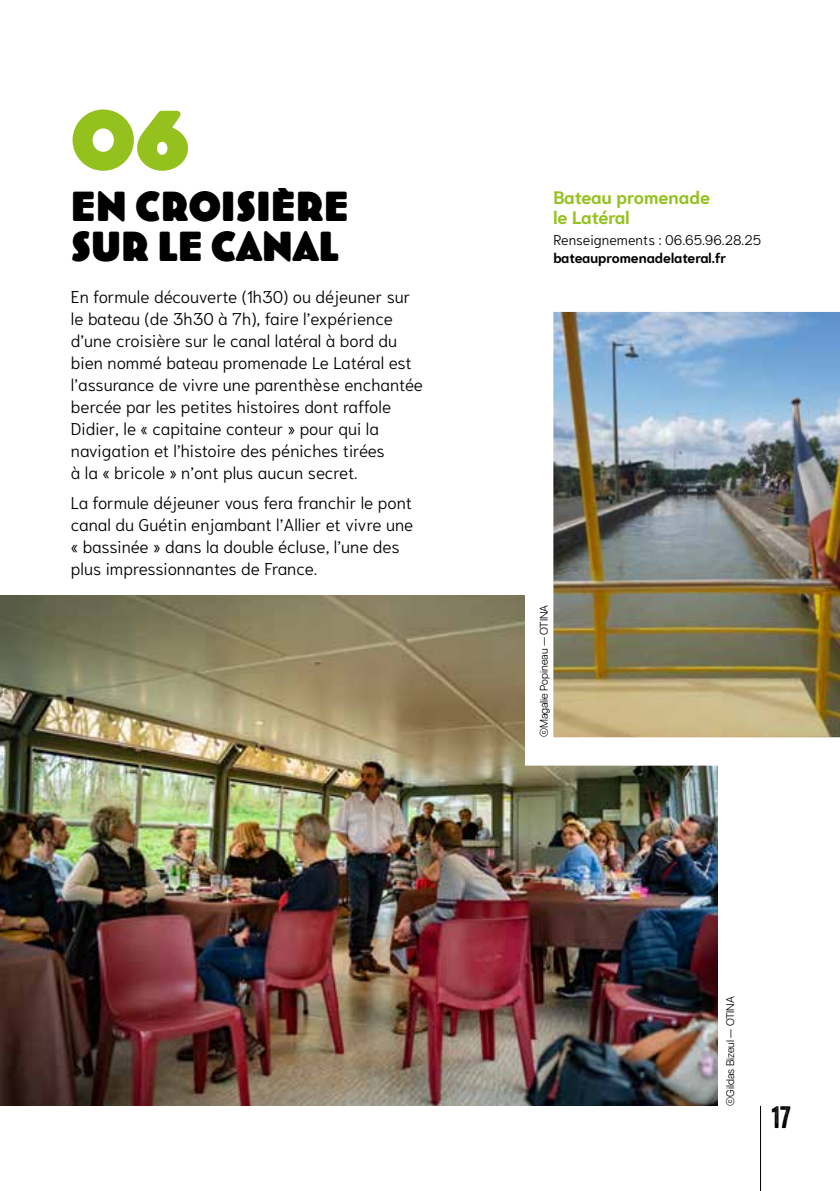
<style>
.page{position:relative;width:840px;height:1191px;background:#fff}
.page>*{position:absolute;margin:0;border:0;box-sizing:border-box;transform-origin:0 0}
.t1{font:80px "Bovine Round MVB";color:#95c11f}
.t2{font:40px/40px "Bovine Round MVB";color:#000}
.t3{font:30px "Veneer";color:#000}
.t4{font:700 18px/20px "Niramit";color:#95c11f}
.t5{font:300 17px/22px "Niramit";color:#000}
.t6{font:300 14px "Niramit";color:#000}
.t7{font:700 14px "Niramit";color:#000}
.t8{font:11px "SF Pro";color:#000}
</style>
<div class="page">
<hr style="left:759px;top:1106px;width:1px;height:85px;background:#000">
<img style="left:0;top:595px;width:717px;height:511px">
<img style="left:510px;top:311px;width:329px;height:469px">
<h1 class="t1" style="left:71px;top:99px;width:120px">06</h1>
<h2 class="t2" style="left:71px;top:188px;width:279px">EN CROISIÈRE<br>SUR LE CANAL</h2>
<p class="t5" style="left:71px;top:285px;width:353px">En formule découverte (1h30) ou déjeuner sur le bateau (de 3h30 à 7h), faire l’expérience d’une croisière sur le canal latéral à bord du bien nommé bateau promenade Le Latéral est l’assurance de vivre une parenthèse enchantée bercée par les petites histoires dont raffole Didier, le « capitaine conteur » pour qui la navigation et l’histoire des péniches tirées<br>à la « bricole » n’ont plus aucun secret.</p>
<p class="t5" style="left:71px;top:492px;width:344px">La formule déjeuner vous fera franchir le pont canal du Guétin enjambant l’Allier et vivre une « bassinée » dans la double écluse, l’une des plus impressionnantes de France.</p>
<p class="t4" style="left:553px;top:187px;width:158px">Bateau promenade le Latéral</p>
<p class="t6" style="left:553px;top:228px;width:209px">Renseignements : 06.65.96.28.25</p>
<p class="t7" style="left:553px;top:249px;width:174px">bateaupromenadelateral.fr</p>
<p class="t8" style="left:537px;top:737px;width:134px;rotate:-90deg">©Magalie Popineau — OTINA</p>
<p class="t8" style="left:723px;top:1106px;width:111px;rotate:-90deg">©Gildas Bizeul — OTINA</p>
<h3 class="t3" style="left:771px;top:1099px;width:20px">17</h3>
</div>
